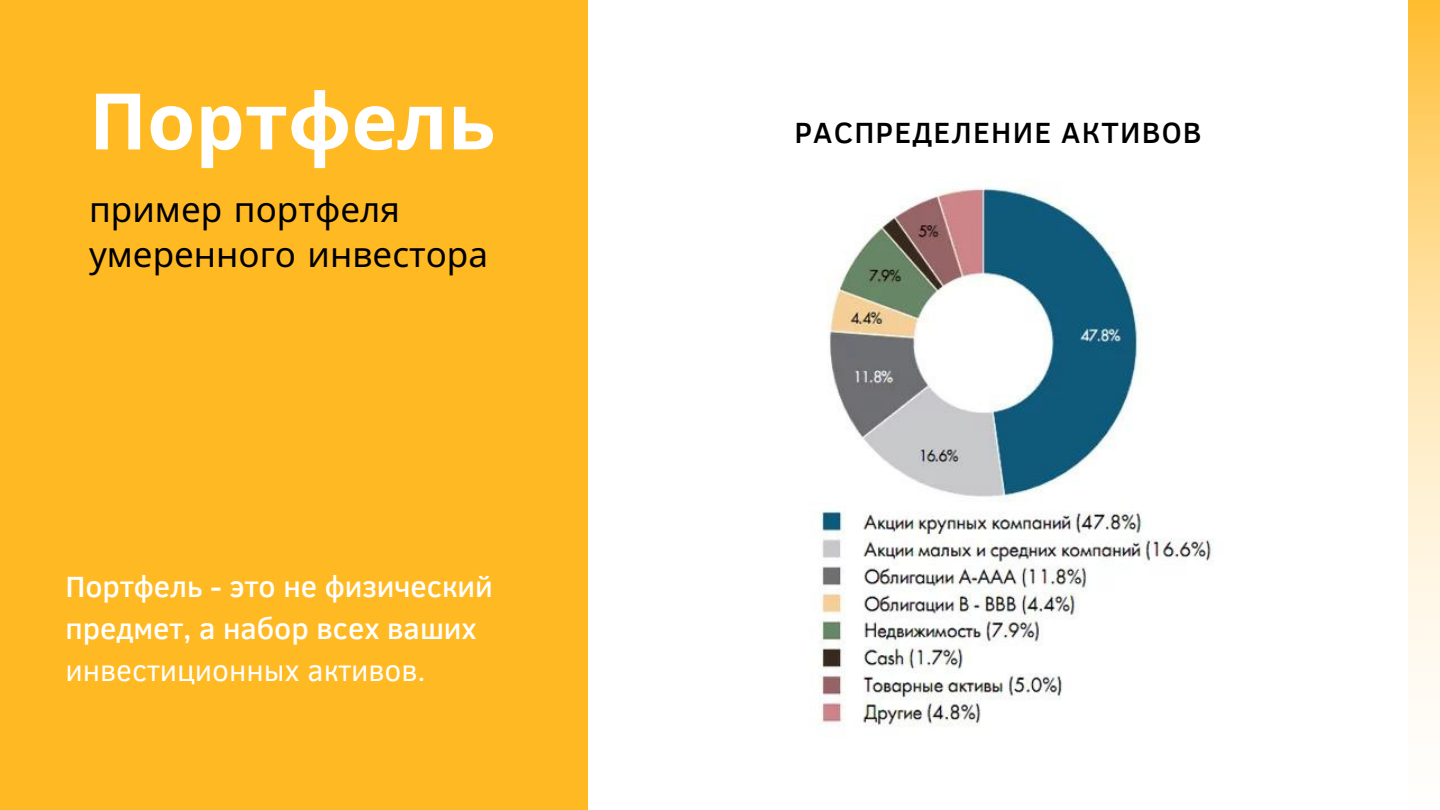
<style>
.page{position:relative;width:1440px;height:810px;background:#fff}
.page>*{position:absolute;margin:0;border:0;box-sizing:border-box;transform-origin:0 0}
.t1{font:700 78px "Noto Sans";color:#fff}
.t2{font:35px/45px "Noto Sans";color:#000}
.t3{font:500 30px/42px "Clear Sans";color:#fff}
.t4{font:500 30px "Clear Sans";letter-spacing:.04em;color:#000}
.s1{font-weight:400}
</style>
<div class="page">
<div style="left:0;top:0;width:588px;height:810px;background:#ffb923"></div>
<svg style="left:1409px;top:0;width:31px;height:701px;background:#ffe2a6"></svg>
<img style="left:819px;top:186px;width:394px;height:541px">
<p class="t1" style="left:89px;top:66px;width:408px">Портфель</p>
<p class="t2" style="left:89px;top:186px;width:401px">пример портфеля умеренного инвестора</p>
<p class="t3" style="left:65px;top:564px;width:429px">Портфель - это не физический предмет, а набор всех ваших <span class="s1">инвестиционных активов.</span></p>
<p class="t4" style="left:794px;top:111px;width:409px">РАСПРЕДЕЛЕНИЕ АКТИВОВ</p>
</div>
